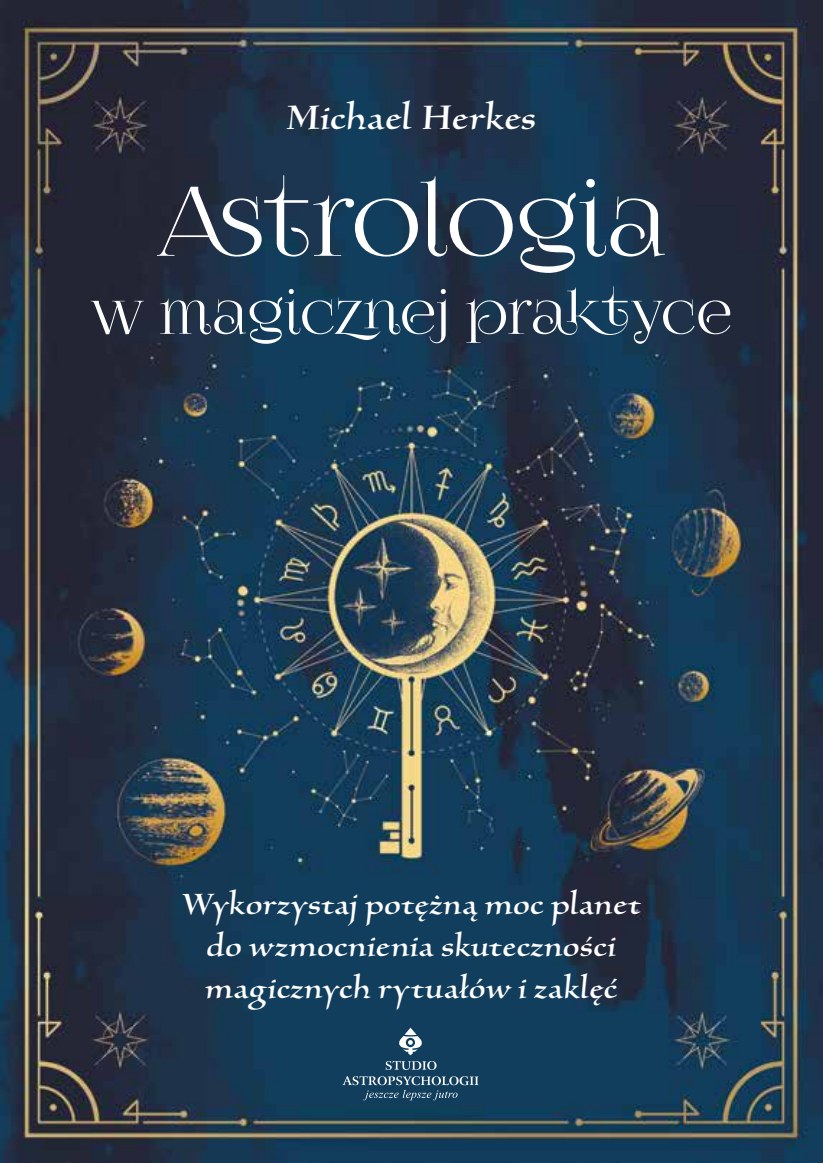
<style>
.page{position:relative;width:823px;height:1163px;background:#fff}
.page>*{position:absolute;margin:0;border:0;box-sizing:border-box;transform-origin:0 0}
.t1{font:96px "Foglihten No 07";letter-spacing:-.02em;color:#fff}
.t2{font:56px "Foglihten No 07";letter-spacing:-.015em;color:#fff}
.t3{font:44px "Silentium Pro Roman I";letter-spacing:.005em;color:#fff}
.t4{font:38px/42px "Silentium Pro Roman I";letter-spacing:.01em;color:#fff;text-align:center}
</style>
<div class="page">
<img style="left:0;top:0;width:822px;height:1162px">
<svg style="left:342px;top:1027px;width:136px;height:73px;background:#27506c"></svg>
<p class="t3" style="left:286px;top:85px;width:251px">Michael Herkes</p>
<p class="t1" style="left:156px;top:166px;width:511px">Astrologia</p>
<p class="t2" style="left:90px;top:282px;width:643px">w magicznej praktyce</p>
<p class="t4" style="left:182px;top:879px;width:460px">Wykorzystaj potężną moc planet do wzmocnienia skuteczności magicznych rytuałów i zaklęć</p>
</div>
